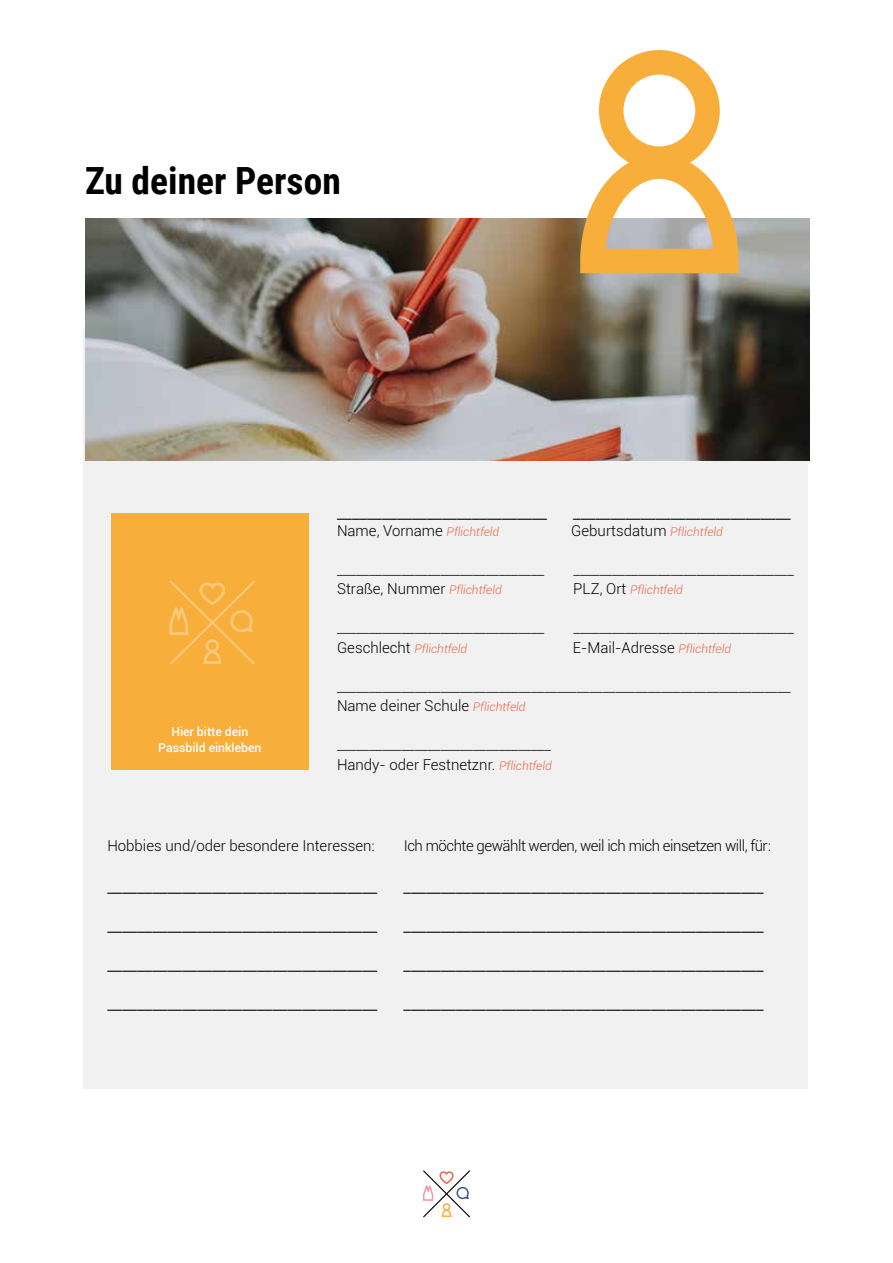
<style>
.page{position:relative;width:893px;height:1263px;background:#fff}
.page>*{position:absolute;margin:0;border:0;box-sizing:border-box;transform-origin:0 0}
.t1{font:700 37.5px "Roboto Condensed";color:#000}
.t2{font:300 15px/19.5px "Roboto";color:#000}
.t3{font:15px "The Sans";color:#000}
.t4{font:300 15px "Roboto";letter-spacing:-.03em;color:#000}
.t5{font:500 12.3px/15.9px "Roboto";color:#fff;text-align:center}
.t6{font:italic 300 12px "Roboto";color:#ec6648}
.s1{font-style:italic;font-size:12px;color:#ec6648}
.s2{font-style:normal;font-size:15px;color:#000}
</style>
<div class="page">
<div style="left:84px;top:330px;width:724px;height:759px;background:#f1f1f1"></div>
<img style="left:85px;top:218px;width:724px;height:243px">
<svg style="left:423px;top:1170px;width:47px;height:47px"></svg>
<svg style="left:580px;top:50px;width:158px;height:223px"></svg>
<div style="left:111px;top:513px;width:198px;height:257px;background:#f8ae3b"></div>
<svg style="left:170px;top:581px;width:85px;height:83px"></svg>
<h1 class="t1" style="left:85px;top:155px;width:257px">Zu deiner Person</h1>
<p class="t5" style="left:158px;top:723px;width:105px">Hier bitte dein<br>Passbild einkleben</p>
<p class="t3" style="left:337px;top:498px;width:211px">____________________________</p>
<p class="t3" style="left:573px;top:498px;width:219px">_____________________________</p>
<p class="t2" style="left:337px;top:520px;width:164px">Name, Vorname <span class="s1">Pflichtfeld</span></p>
<p class="t2" style="left:571px;top:520px;width:153px">Geburtsdatum <span class="s1">Pflichtfeld</span></p>
<p class="t2" style="left:337px;top:559px;width:209px">________________________________</p>
<p class="t2" style="left:573px;top:559px;width:222px">__________________________________</p>
<p class="t2" style="left:337px;top:578px;width:166px">Straße, Nummer <span class="s1">Pflichtfeld</span></p>
<p class="t6" style="left:573px;top:581px;width:111px"><span class="s2">PLZ, Ort</span> Pflichtfeld</p>
<p class="t2" style="left:337px;top:617px;width:209px">________________________________</p>
<p class="t2" style="left:573px;top:617px;width:222px">__________________________________</p>
<p class="t6" style="left:337px;top:640px;width:132px"><span class="s2">Geschlecht</span> Pflichtfeld</p>
<p class="t2" style="left:573px;top:637px;width:160px">E-Mail-Adresse <span class="s1">Pflichtfeld</span></p>
<p class="t2" style="left:337px;top:676px;width:455px">______________________________________________________________________<br>Name deiner Schule <span class="s1">Pflichtfeld</span></p>
<p class="t2" style="left:337px;top:734px;width:216px">_________________________________<br>Handy- oder Festnetznr. <span class="s1">Pflichtfeld</span></p>
<p class="t2" style="left:107px;top:835px;width:269px">Hobbies und/oder besondere Interessen:</p>
<p class="t4" style="left:404px;top:835px;width:369px">Ich möchte gewählt werden, weil ich mich einsetzen will, für:</p>
<p class="t3" style="left:107px;top:872px;width:271px">____________________________________</p>
<p class="t3" style="left:404px;top:872px;width:361px">________________________________________________</p>
<p class="t3" style="left:107px;top:911px;width:271px">____________________________________</p>
<p class="t3" style="left:404px;top:911px;width:361px">________________________________________________</p>
<p class="t3" style="left:107px;top:950px;width:271px">____________________________________</p>
<p class="t3" style="left:404px;top:950px;width:361px">________________________________________________</p>
<p class="t3" style="left:107px;top:989px;width:271px">____________________________________</p>
<p class="t3" style="left:404px;top:989px;width:361px">________________________________________________</p>
</div>
